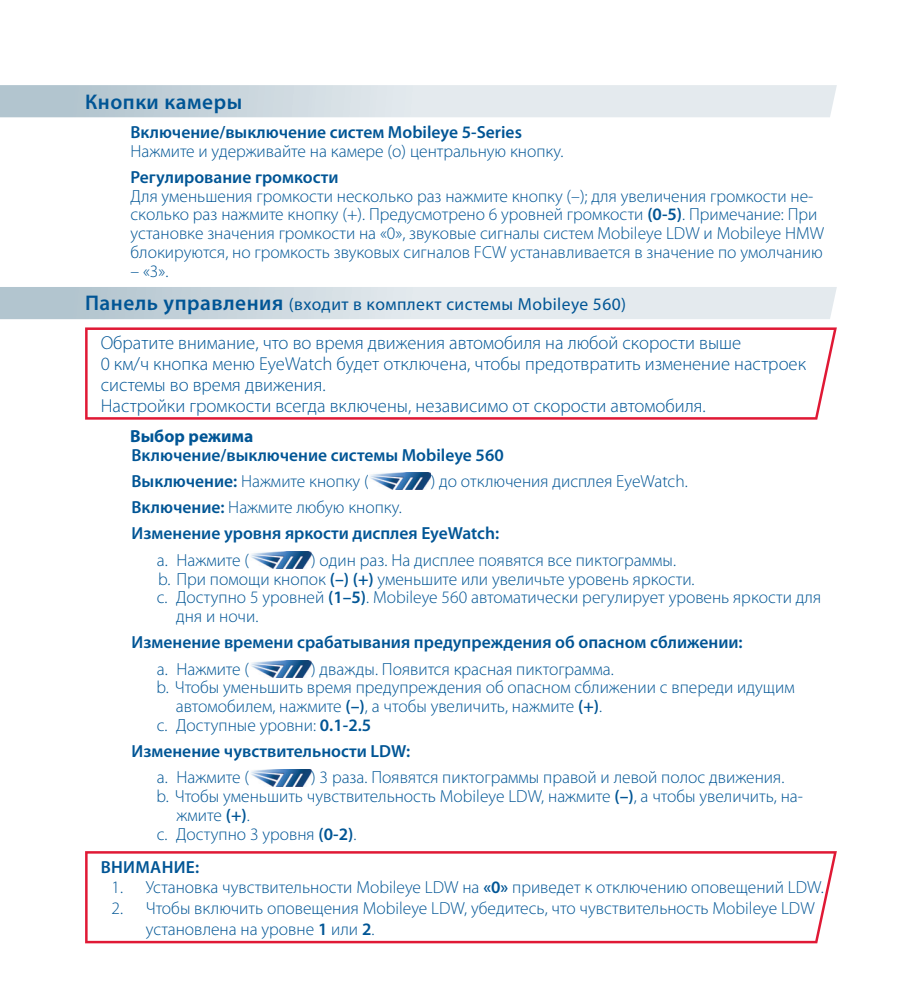
<style>
.page{position:relative;width:922px;height:993px;background:#fff}
.page>*{position:absolute;margin:0;border:0;box-sizing:border-box;transform-origin:0 0}
.t1{font:600 21.25px "Myriad Pro";letter-spacing:.025em;color:#005595}
.t2{font:300 18.75px/21.2px "Myriad Pro";color:#005595}
.t3{font:300 17.5px/18.8px "Myriad Pro";color:#005595}
.t4{font:600 17.5px/26.2px "Myriad Pro";color:#005595}
.t5{font:17.5px/33.8px "Myriad Pro";letter-spacing:.025em;color:#005595}
.t6{font:700 17.5px "Myriad Pro";color:#005595}
.t7{font:600 17.5px "Myriad Pro";letter-spacing:.02em;color:#005595}
.s1{font-weight:600}
.s2{font-weight:300}
.s3{font-weight:600;font-size:21.25px}
</style>
<div class="page">
<img style="left:369px;top:472px;width:61px;height:17px">
<img style="left:250px;top:551px;width:61px;height:17px">
<img style="left:250px;top:660px;width:61px;height:17px">
<img style="left:250px;top:769px;width:61px;height:16px">
<svg style="left:85px;top:851px;width:751px;height:92px"></svg>
<svg style="left:85px;top:327px;width:751px;height:92px"></svg>
<svg style="left:0;top:85px;width:836px;height:32px;background:#dae3e8"></svg>
<div style="left:2px;top:94px;width:239px;height:19px;background:linear-gradient(to right,#adc1cc,#c8d4dc)"></div>
<svg style="left:0;top:287px;width:836px;height:32px;background:#d9e2e7"></svg>
<div style="left:2px;top:296px;width:282px;height:19px;background:linear-gradient(to right,#acc1cb,#ced9df)"></div>
<div style="left:290px;top:298px;width:335px;height:16px;background:linear-gradient(to right,#d8e1e7,#e9edf1)"></div>
<p class="t1" style="left:85px;top:93px;width:159px">Кнопки камеры</p>
<p class="t4" style="left:130px;top:120px;width:393px">Включение/выключение систем Mobileye 5-Series</p>
<p class="t3" style="left:130px;top:143px;width:434px">Нажмите и удерживайте на камере (o) центральную кнопку.</p>
<p class="t4" style="left:130px;top:165px;width:209px">Регулирование громкости</p>
<p class="t3" style="left:130px;top:187px;width:695px">Для уменьшения громкости несколько раз нажмите кнопку (–); для увеличения громкости не&shy;сколько раз нажмите кнопку (+). Предусмотрено 6 уровней громкости <span class="s1">(0-5)</span>. Примечание: При установке значения громкости на «0», звуковые сигналы систем Mobileye LDW и Mobileye HMW блокируются, но громкость звуковых сигналов FCW устанавливается в значение по умолчанию</p>
<p class="t5" style="left:85px;top:255px;width:542px;text-indent:45px"><span class="s2">– «3».<br></span><span class="s3">Панель управления</span> (входит в комплект системы Mobileye 560)</p>
<p class="t2" style="left:101px;top:333px;width:706px">Обратите внимание, что во время движения автомобиля на любой скорости выше<br>0 км/ч кнопка меню EyeWatch будет отключена, чтобы предотвратить изменение настроек системы во время движения.<br>Настройки громкости всегда включены, независимо от скорости автомобиля.</p>
<p class="t6" style="left:130px;top:429px;width:125px">Выбор режима</p>
<p class="t4" style="left:131px;top:443px;width:373px">Включение/выключение системы Mobileye 560<br>Выключение: <span class="s2">Нажмите кнопку (</span></p>
<p class="t3" style="left:430px;top:473px;width:258px">) до отключения дисплея EyeWatch.</p>
<p class="t4" style="left:131px;top:495px;width:369px">Включение: <span class="s2">Нажмите любую кнопку.<br></span>Изменение уровня яркости дисплея EyeWatch:</p>
<p class="t3" style="left:157px;top:551px;width:94px">a. Нажмите (</p>
<p class="t3" style="left:311px;top:551px;width:366px">) один раз. На дисплее появятся все пиктограммы.</p>
<p class="t3" style="left:158px;top:570px;width:538px">b. При помощи кнопок <span class="s1">(–) (+)</span> уменьшите или увеличьте уровень яркости.</p>
<p class="t3" style="left:157px;top:589px;width:665px">c. Доступно 5 уровней <span class="s1">(1–5)</span>. Mobileye 560 автоматически регулирует уровень яркости для</p>
<p class="t3" style="left:176px;top:608px;width:84px">дня и ночи.</p>
<p class="t4" style="left:131px;top:630px;width:612px">Изменение времени срабатывания предупреждения об опасном сближении:</p>
<p class="t3" style="left:157px;top:660px;width:94px">a. Нажмите (</p>
<p class="t3" style="left:311px;top:660px;width:304px">) дважды. Появится красная пиктограмма.</p>
<p class="t3" style="left:156px;top:679px;width:639px">b. Чтобы уменьшить время предупреждения об опасном сближении с впереди идущим</p>
<p class="t3" style="left:176px;top:698px;width:428px">автомобилем, нажмите <span class="s1">(–)</span>, а чтобы увеличить, нажмите <span class="s1">(+)</span>.</p>
<p class="t3" style="left:157px;top:716px;width:216px">c. Доступные уровни: <span class="s1">0.1-2.5</span></p>
<p class="t4" style="left:131px;top:739px;width:280px">Изменение чувствительности LDW:</p>
<p class="t3" style="left:157px;top:769px;width:94px">a. Нажмите (</p>
<p class="t3" style="left:311px;top:769px;width:474px">) 3 раза. Появятся пиктограммы правой и левой полос движения.</p>
<p class="t3" style="left:156px;top:788px;width:648px">b. Чтобы уменьшить чувствительность Mobileye LDW, нажмите <span class="s1">(–)</span>, а чтобы увеличить, на-</p>
<p class="t3" style="left:176px;top:806px;width:75px">жмите <span class="s1">(+)</span>.</p>
<p class="t3" style="left:157px;top:825px;width:201px">c. Доступно 3 уровня <span class="s1">(0-2)</span>.</p>
<p class="t7" style="left:101px;top:859px;width:100px">ВНИМАНИЕ:</p>
<p class="t3" style="left:112px;top:878px;width:713px">1. Установка чувствительности Mobileye LDW на <span class="s1">«0»</span> приведет к отключению оповещений LDW.</p>
<p class="t3" style="left:146px;top:898px;width:670px;line-height:21.2px;text-indent:-34px">2. Чтобы включить оповещения Mobileye LDW, убедитесь, что чувствительность Mobileye LDW установлена на уровне <span class="s1">1</span> или <span class="s1">2</span>.</p>
</div>
